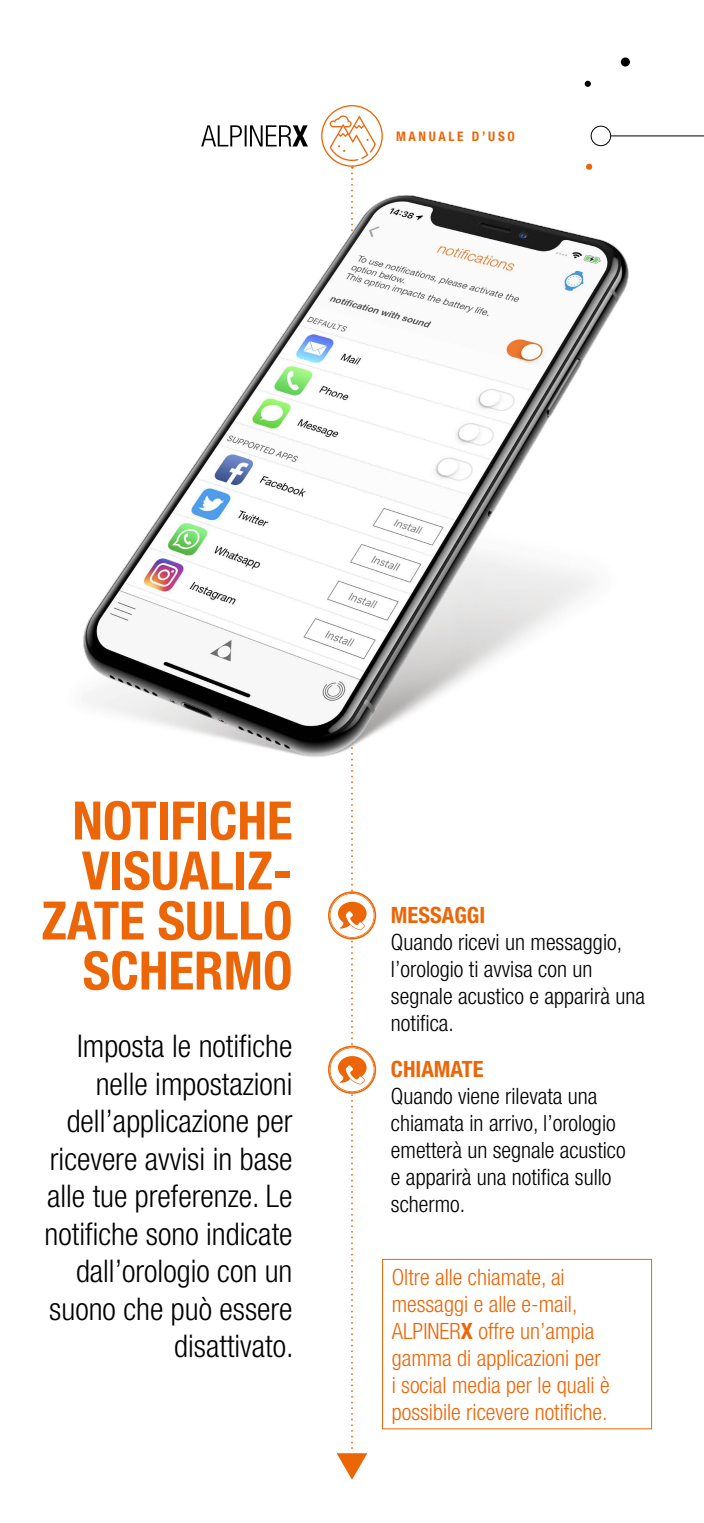
<style>
.page{position:relative;width:704px;height:1523px;background:#fff}
.page>*{position:absolute;margin:0;border:0;box-sizing:border-box;transform-origin:0 0}
.t1{font:700 condensed 53.12px/50px "Helvetica Neue LT Pro";color:#ec6608;text-align:right}
.t2{font:300 condensed 31.25px/37.5px "Helvetica Neue LT Pro";color:#000;text-align:right}
.t3{font:300 condensed 22.5px/27px "Helvetica Neue LT Pro";color:#000}
.t4{font:300 condensed 22.5px/27px "Helvetica Neue LT Pro";color:#ec6608}
.t5{font:700 condensed 22.5px "Helvetica Neue LT Pro";color:#ec6608}
.t6{font:700 condensed 13.19px "Helvetica Neue LT Pro";letter-spacing:.2em;color:#ec6608}
.s1{font-weight:700}
</style>
<div class="page">
<svg style="left:620px;top:57px;width:9px;height:10px"></svg>
<svg style="left:328px;top:844px;width:49px;height:635px"></svg>
<img style="left:83px;top:80px;width:620px;height:760px">
<div style="left:382px;top:1259px;width:269px;height:170px;border:1px solid #ec6608"></div>
<p class="t6" style="left:396px;top:128px;width:120px">MANUALE D’USO</p>
<h1 class="t1" style="left:41px;top:795px;width:252px">NOTIFICHE<br>VISUALIZ-<br>ZATE SULLO<br>SCHERMO</h1>
<h2 class="t2" style="left:45px;top:1027px;width:250px">Imposta le notifiche nelle impostazioni dell’applicazione per ricevere avvisi in base alle tue preferenze. Le notifiche sono indicate dall’orologio con un suono che può essere disattivato.</h2>
<p class="t5" style="left:391px;top:901px;width:96px">MESSAGGI</p>
<p class="t3" style="left:391px;top:928px;width:255px">Quando ricevi un messaggio, l’orologio ti avvisa con un segnale acustico e apparirà una notifica.</p>
<p class="t5" style="left:391px;top:1055px;width:94px">CHIAMATE</p>
<p class="t3" style="left:391px;top:1082px;width:236px">Quando viene rilevata una chiamata in arrivo, l’orologio emetterà un segnale acustico e apparirà una notifica sullo schermo.</p>
<p class="t4" style="left:391px;top:1263px;width:219px">Oltre alle chiamate, ai messaggi e alle e-mail,<br>ALPINER<span class="s1">X</span> offre un’ampia gamma di applicazioni per i social media per le quali è possibile ricevere notifiche.</p>
</div>
